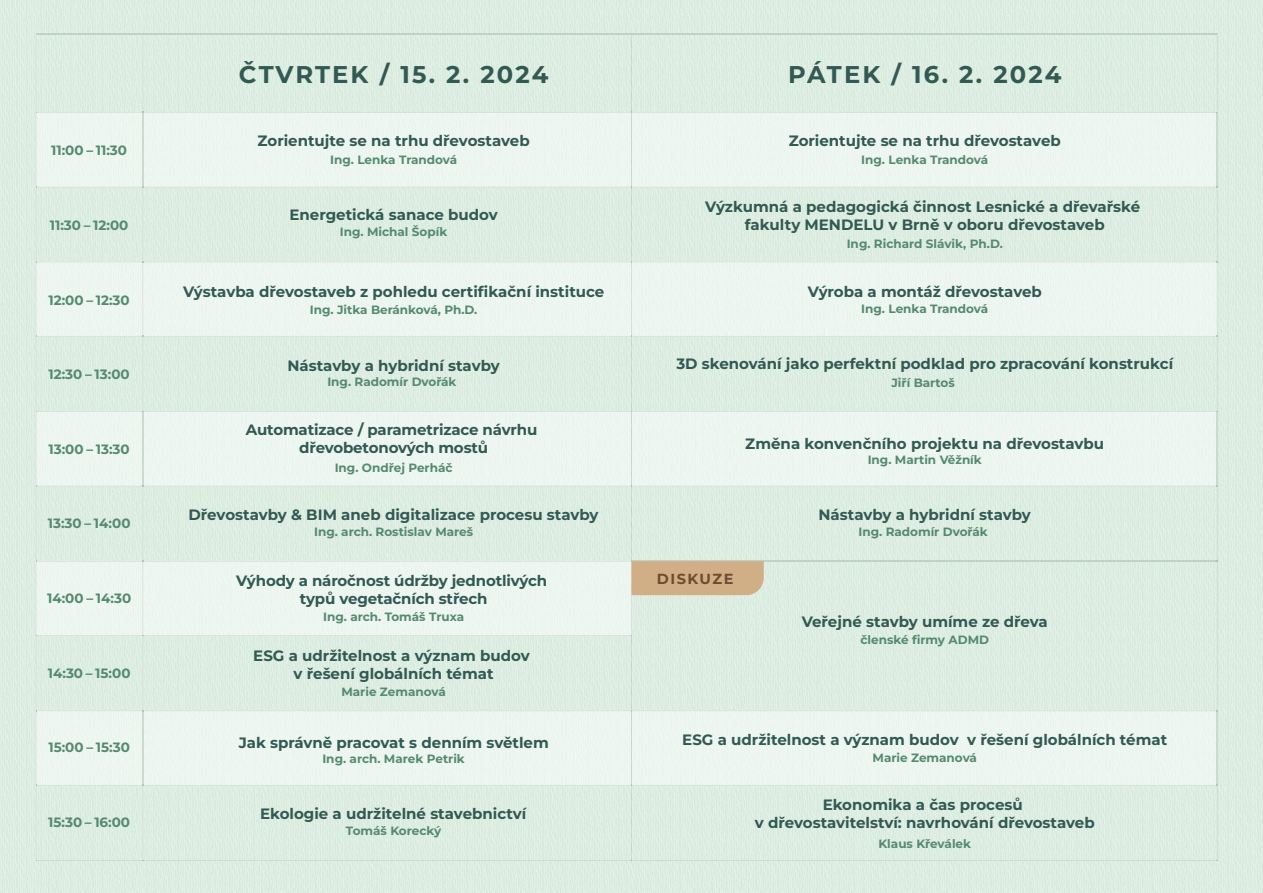
<style>
.page{position:relative;width:1263px;height:893px;background:#ddede2}
.page>*{position:absolute;margin:0;border:0;box-sizing:border-box;transform-origin:0 0}
.t1{font:700 24.15px "Montserrat";letter-spacing:.085em;color:#325953}
.t2{font:700 15px/18px "Montserrat";color:#325953;text-align:center}
.t3{font:700 14.55px "Montserrat";letter-spacing:.1em;color:#724a32}
.t4{font:700 13.5px "Montserrat";color:#558a6e}
.t5{font:700 12px "Montserrat";color:#558a6e}
</style>
<div class="page">
<div style="left:37px;top:112px;width:1180px;height:76px;background:#edf5f0"></div>
<div style="left:37px;top:261px;width:1180px;height:76px;background:#edf5f0"></div>
<div style="left:37px;top:411px;width:1180px;height:76px;background:#edf5f0"></div>
<div style="left:37px;top:562px;width:594px;height:73px;background:#edf6f0"></div>
<div style="left:37px;top:711px;width:1180px;height:74px;background:#edf5f0"></div>
<img style="left:142px;top:34px;width:1px;height:826px">
<img style="left:142px;top:113px;width:1px;height:74px">
<img style="left:142px;top:261px;width:1px;height:75px">
<img style="left:142px;top:412px;width:1px;height:74px">
<img style="left:142px;top:562px;width:1px;height:73px">
<img style="left:142px;top:711px;width:1px;height:74px">
<img style="left:631px;top:34px;width:1px;height:826px">
<img style="left:631px;top:113px;width:1px;height:74px">
<img style="left:631px;top:261px;width:1px;height:75px">
<img style="left:631px;top:412px;width:1px;height:74px">
<img style="left:631px;top:711px;width:1px;height:74px">
<img style="left:1217px;top:34px;width:1px;height:826px">
<img style="left:36px;top:34px;width:1px;height:826px">
<img style="left:36px;top:33px;width:1181px;height:1px">
<img style="left:37px;top:262px;width:1180px;height:1px">
<img style="left:37px;top:561px;width:1180px;height:1px">
<img style="left:37px;top:710px;width:1180px;height:1px">
<img style="left:37px;top:785px;width:1180px;height:1px">
<img style="left:37px;top:635px;width:594px;height:1px">
<img style="left:37px;top:860px;width:1180px;height:1px">
<div style="left:631px;top:561px;width:133px;height:34px;background:#d1af86"></div>
<p class="t4" style="left:51px;top:142px;width:77px">11:00 – 11:30</p>
<p class="t4" style="left:50px;top:216px;width:80px">11:30 – 12:00</p>
<p class="t4" style="left:49px;top:291px;width:83px">12:00 – 12:30</p>
<p class="t4" style="left:49px;top:365px;width:83px">12:30 – 13:00</p>
<p class="t4" style="left:48px;top:440px;width:83px">13:00 – 13:30</p>
<p class="t4" style="left:48px;top:515px;width:84px">13:30 – 14:00</p>
<p class="t4" style="left:47px;top:589px;width:86px">14:00 – 14:30</p>
<p class="t4" style="left:48px;top:664px;width:84px">14:30 – 15:00</p>
<p class="t4" style="left:48px;top:738px;width:83px">15:00 – 15:30</p>
<p class="t4" style="left:48px;top:813px;width:83px">15:30 – 16:00</p>
<h1 class="t1" style="left:239px;top:59px;width:311px">ČTVRTEK / 15. 2. 2024</h1>
<h1 class="t1" style="left:788px;top:59px;width:275px">PÁTEK / 16. 2. 2024</h1>
<p class="t2" style="left:258px;top:132px;width:274px">Zorientujte se na trhu dřevostaveb</p>
<p class="t5" style="left:330px;top:152px;width:128px">Ing. Lenka Trandová</p>
<p class="t2" style="left:289px;top:206px;width:210px">Energetická sanace budov</p>
<p class="t5" style="left:340px;top:223px;width:109px">Ing. Michal Šopík</p>
<p class="t2" style="left:183px;top:283px;width:423px">Výstavba dřevostaveb z pohledu certifikační instituce</p>
<p class="t5" style="left:310px;top:302px;width:169px">Ing. Jitka Beránková, Ph.D.</p>
<p class="t2" style="left:287px;top:356px;width:214px">Nástavby a hybridní stavby</p>
<p class="t5" style="left:327px;top:374px;width:131px">Ing. Radomír Dvořák</p>
<p class="t2" style="left:246px;top:421px;width:293px">Automatizace / parametrizace návrhu dřevobetonových mostů</p>
<p class="t5" style="left:335px;top:460px;width:119px">Ing. Ondřej Perháč</p>
<p class="t2" style="left:189px;top:505px;width:411px">Dřevostavby &amp; BIM aneb digitalizace procesu stavby</p>
<p class="t5" style="left:314px;top:524px;width:161px">Ing. arch. Rostislav Mareš</p>
<p class="t2" style="left:236px;top:571px;width:312px">Výhody a náročnost údržby jednotlivých typů vegetačních střech</p>
<p class="t5" style="left:323px;top:609px;width:143px">Ing. arch. Tomáš Truxa</p>
<p class="t2" style="left:253px;top:647px;width:278px">ESG a udržitelnost a význam budov v řešení globálních témat</p>
<p class="t5" style="left:341px;top:683px;width:106px">Marie Zemanová</p>
<p class="t2" style="left:239px;top:733px;width:312px">Jak správně pracovat s denním světlem</p>
<p class="t5" style="left:322px;top:751px;width:144px">Ing. arch. Marek Petrik</p>
<p class="t2" style="left:260px;top:804px;width:268px">Ekologie a udržitelné stavebnictví</p>
<p class="t5" style="left:346px;top:822px;width:97px">Tomáš Korecký</p>
<p class="t2" style="left:789px;top:132px;width:274px">Zorientujte se na trhu dřevostaveb</p>
<p class="t5" style="left:861px;top:152px;width:128px">Ing. Lenka Trandová</p>
<p class="t2" style="left:705px;top:197px;width:436px">Výzkumná a pedagogická činnost Lesnické a dřevařské fakulty MENDELU v Brně v oboru dřevostaveb</p>
<p class="t5" style="left:847px;top:236px;width:158px">Ing. Richard Slávik, Ph.D.</p>
<p class="t2" style="left:808px;top:283px;width:236px">Výroba a montáž dřevostaveb</p>
<p class="t5" style="left:861px;top:301px;width:128px">Ing. Lenka Trandová</p>
<p class="t2" style="left:676px;top:354px;width:498px">3D skenování jako perfektní podklad pro zpracování konstrukcí</p>
<p class="t5" style="left:891px;top:375px;width:65px">Jiří Bartoš</p>
<p class="t2" style="left:745px;top:434px;width:360px">Změna konvenčního projektu na dřevostavbu</p>
<p class="t5" style="left:868px;top:452px;width:116px">Ing. Martin Věžník</p>
<p class="t3" style="left:657px;top:569px;width:78px">DISKUZE</p>
<p class="t2" style="left:818px;top:505px;width:214px">Nástavby a hybridní stavby</p>
<p class="t5" style="left:858px;top:524px;width:131px">Ing. Radomír Dvořák</p>
<p class="t2" style="left:802px;top:613px;width:248px">Veřejné stavby umíme ze dřeva</p>
<p class="t5" style="left:860px;top:632px;width:130px">členské firmy ADMD</p>
<p class="t2" style="left:682px;top:731px;width:486px">ESG a udržitelnost a význam budov v řešení globálních témat</p>
<p class="t5" style="left:872px;top:750px;width:106px">Marie Zemanová</p>
<p class="t2" style="left:755px;top:796px;width:341px">Ekonomika a čas procesů<br>v dřevostavitelství: navrhování dřevostaveb</p>
<p class="t5" style="left:878px;top:836px;width:94px">Klaus Křeválek</p>
</div>
